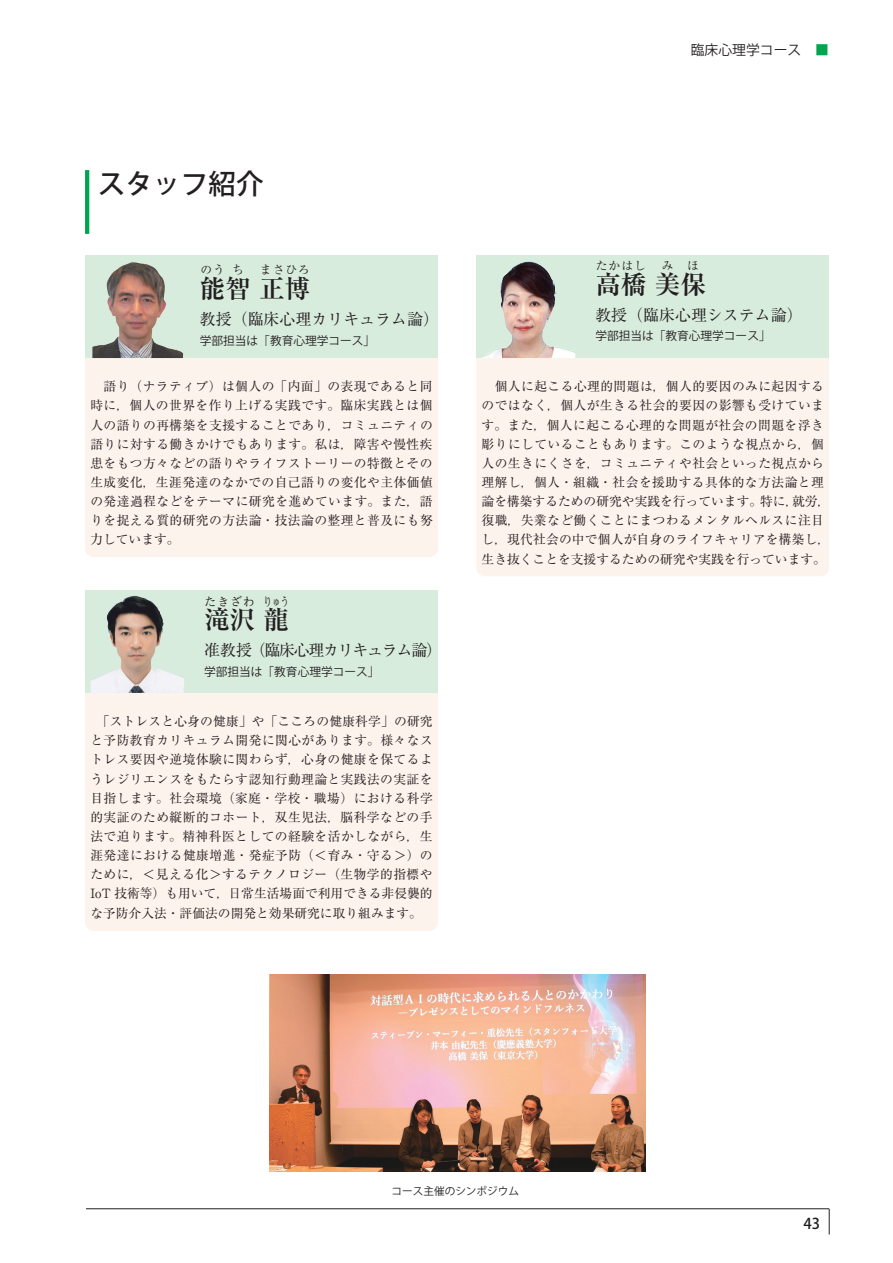
<style>
.page{position:relative;width:893px;height:1263px;background:#fff}
.page>*{position:absolute;margin:0;border:0;box-sizing:border-box;transform-origin:0 0}
.t1{font:500 27.6px "Koz Go Pro";color:#231f20}
.t2{font:700 25.5px "Ryumin Pro";color:#231f20}
.t3{font:15.9px "Ryumin Pro";color:#231f20}
.t4{font:15.9px "Ryumin Pro";letter-spacing:-.08em;color:#231f20}
.t5{font:500 14.85px "Koz Go Pro";color:#231f20}
.t6{font:13.8px "Koz Go Pro";color:#231f20}
.t7{font:12.75px/19.2px "Ryumin Pro";letter-spacing:.035em;color:#231f20;text-align:justify}
.t8{font:11.7px "Koz Go Pro";color:#231f20}
.t9{font:11.7px "Ryumin Pro";letter-spacing:.09em;color:#231f20}
.t10{font:11.7px "Ryumin Pro";letter-spacing:.09em;color:#231f20;scale:.73 1}
.t11{font:10.65px "Koz Go Pro";color:#231f20}
.s1{font-family:"Shin Go Pro";font-weight:300}
.s2{color:#00a54f}
</style>
<div class="page">
<hr style="left:0;top:1208px;width:829px;height:1px;background:#231f20">
<svg style="left:829px;top:1209px;width:1px;height:25px"></svg>
<div style="left:0;top:1199px;width:85px;height:32px;background:#fff"></div>
<hr style="left:85px;top:170px;width:4px;height:64px;background:#00a54f">
<div style="left:476px;top:255px;width:353px;height:321px;background:#fdf3ed;border-radius:9px"></div>
<div style="left:85px;top:255px;width:353px;height:302px;background:#fdf3ed;border-radius:9px"></div>
<div style="left:476px;top:255px;width:353px;height:103px;background:#d8ecdd"></div>
<div style="left:85px;top:255px;width:353px;height:103px;background:#d8ecdd"></div>
<img style="left:482px;top:262px;width:93px;height:96px">
<img style="left:92px;top:262px;width:91px;height:96px">
<img style="left:269px;top:975px;width:376px;height:197px">
<div style="left:85px;top:590px;width:353px;height:341px;background:#fdf3ed;border-radius:9px"></div>
<div style="left:85px;top:590px;width:353px;height:103px;background:#d8ecdd"></div>
<img style="left:91px;top:596px;width:93px;height:97px">
<h1 class="t1" style="left:98px;top:167px;width:167px">スタッフ紹介</h1>
<p class="t9" style="left:200px;top:261px;width:26px">のう</p>
<p class="t9" style="left:232px;top:261px;width:13px">ち</p>
<p class="t9" style="left:260px;top:261px;width:51px">まさひろ</p>
<p class="t3" style="left:200px;top:306px;width:241px">教授（臨床心理カリキュラム論）</p>
<p class="t8" style="left:200px;top:333px;width:177px">学部担当は<span class="s1">「</span>教育心理学コース<span class="s1">」</span></p>
<h2 class="t2" style="left:200px;top:268px;width:112px">能智正博</h2>
<p class="t7" style="left:90px;top:376px;width:344px">　語り（ナラティブ）は個人の「内面」の表現であると同時に，個人の世界を作り上げる実践です。臨床実践とは個人の語りの再構築を支援することであり，コミュニティの語りに対する働きかけでもあります。私は，障害や慢性疾患をもつ方々などの語りやライフストーリーの特徴とその生成変化，生涯発達のなかでの自己語りの変化や主体価値の発達過程などをテーマに研究を進めています。また，語りを捉える質的研究の方法論・技法論の整理と普及にも努力しています。</p>
<p class="t9" style="left:205px;top:592px;width:51px">たきざわ</p>
<p class="t10" style="left:264px;top:592px;width:36px">りゅう</p>
<p class="t4" style="left:204px;top:638px;width:239px">准教授（臨床心理カリキュラム論）</p>
<p class="t8" style="left:204px;top:664px;width:177px">学部担当は<span class="s1">「</span>教育心理学コース<span class="s1">」</span></p>
<p class="t7" style="left:90px;top:711px;width:344px">　「ストレスと心身の健康」や「こころの健康科学」の研究と予防教育カリキュラム開発に関心があります。様々なストレス要因や逆境体験に関わらず，心身の健康を保てるようレジリエンスをもたらす認知行動理論と実践法の実証を目指します。社会環境（家庭・学校・職場）における科学的実証のため縦断的コホート，双生児法，脳科学などの手法で迫ります。精神科医としての経験を活かしながら，生涯発達における健康増進・発症予防（＜育み・守る＞）のために，＜見える化＞するテクノロジー（生物学的指標やIoT 技術等）も用いて，日常生活場面で利用できる非侵襲的な予防介入法・評価法の開発と効果研究に取り組みます。</p>
<h2 class="t2" style="left:204px;top:600px;width:87px">滝沢龍</h2>
<p class="t6" style="left:691px;top:41px;width:140px">臨床心理学コース　<span class="s2">■</span></p>
<p class="t9" style="left:596px;top:257px;width:51px">たかはし</p>
<p class="t9" style="left:662px;top:257px;width:13px">み</p>
<p class="t9" style="left:687px;top:257px;width:13px">ほ</p>
<p class="t3" style="left:595px;top:302px;width:209px">教授（臨床心理システム論）</p>
<p class="t8" style="left:595px;top:328px;width:177px">学部担当は<span class="s1">「</span>教育心理学コース<span class="s1">」</span></p>
<h2 class="t2" style="left:595px;top:264px;width:112px">高橋美保</h2>
<p class="t7" style="left:482px;top:376px;width:350px;text-align:left">　個人に起こる心理的問題は，個人的要因のみに起因するのではなく，個人が生きる社会的要因の影響も受けています。また，個人に起こる心理的な問題が社会の問題を浮き彫りにしていることもあります。このような視点から，個人の生きにくさを，コミュニティや社会といった視点から理解し，個人・組織・社会を援助する具体的な方法論と理論を構築するための研究や実践を行っています。特に，就労，復職，失業など働くことにまつわるメンタルヘルスに注目し，現代社会の中で個人が自身のライフキャリアを構築し，生き抜くことを支援するための研究や実践を行っています。</p>
<p class="t11" style="left:392px;top:1184px;width:129px">コース主催のシンポジウム</p>
<p class="t5" style="left:803px;top:1214px;width:18px">43</p>
</div>
